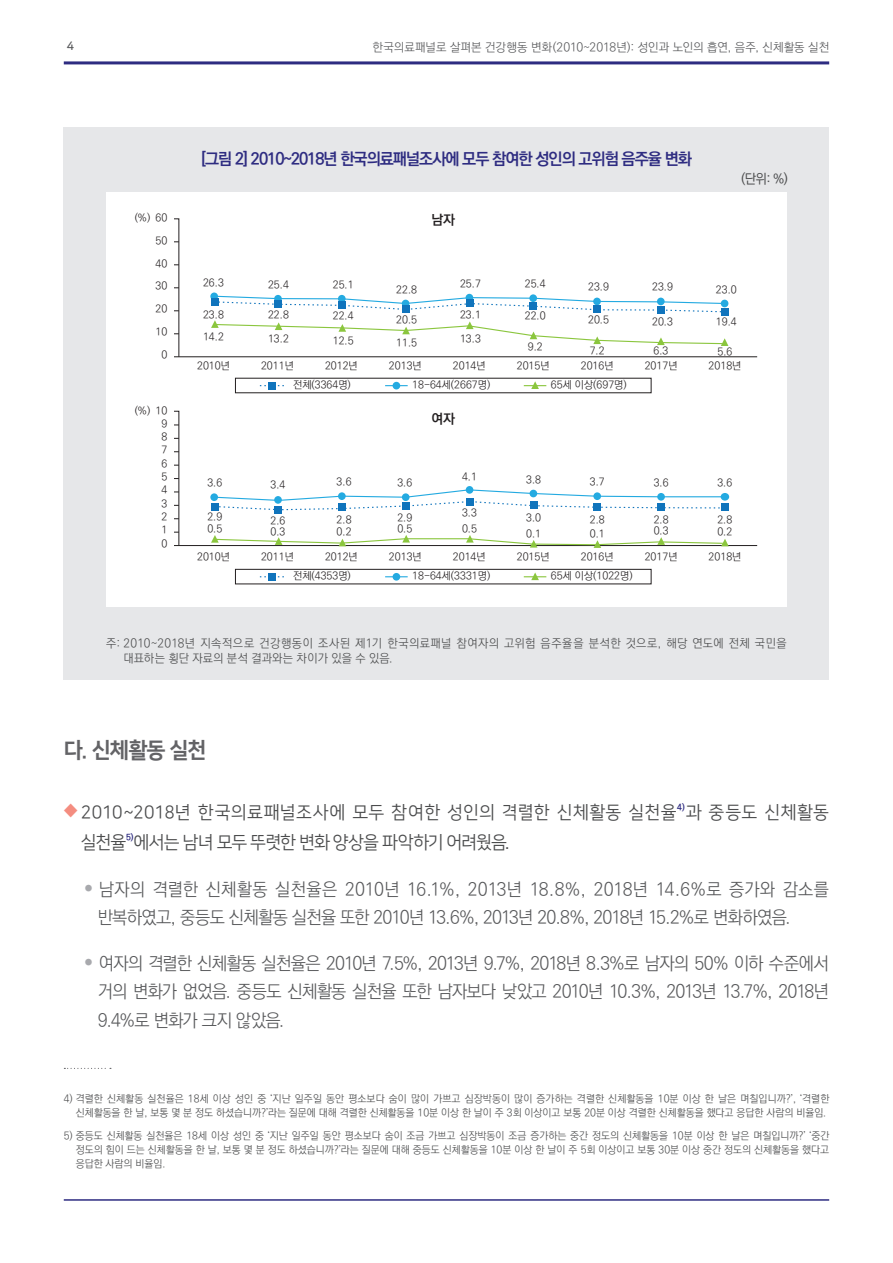
<style>
.page{position:relative;width:893px;height:1263px;background:#fff}
.page>*{position:absolute;margin:0;border:0;box-sizing:border-box;transform-origin:0 0}
.t1{font:21.75px "Nanum Square OTFEB";letter-spacing:-.045em;color:#636366}
.t2{font:300 18px/28.5px "Ko Pub Dotum";letter-spacing:-.035em;color:#57585a}
.t3{font:18px/30px "Nanum Square OTFR";letter-spacing:.01em;color:#4b4c4d}
.t4{font:700 16.5px "Ko Pub Dotum";letter-spacing:-.06em;color:#2e2c81}
.t5{font:500 13.5px "Ko Pub Dotum";color:#4b4c4d}
.t6{font:700 13.5px "Ko Pub Dotum";color:#231f20}
.t7{font:300 12px/15px "Ko Pub World Dotum";letter-spacing:.035em;color:#4b4c4d}
.t8{font:300 12px "Ko Pub World Dotum";letter-spacing:.005em;color:#57585a}
.t9{font:12px "Nanum Square Round OTFB";color:#57585a}
.t10{font:300 10.5px/13.4px "Ko Pub Dotum";color:#231f20}
.t11{font:300 10.5px/14.2px "Ko Pub World Dotum";color:#4b4c4d;text-align:right}
.s1{font-family:"S Core Dream 7";font-weight:800;font-size:14.25px;color:#f48d80}
</style>
<div class="page">
<hr style="left:64px;top:61px;width:765px;height:3px;background:#2e2c81">
<hr style="left:64px;top:1199px;width:765px;height:2px;background:#2e2c81">
<div style="left:64px;top:128px;width:765px;height:552px;background:#e6e7e9"></div>
<div style="left:106px;top:192px;width:681px;height:415px;background:#fff"></div>
<svg style="left:174px;top:218px;width:6px;height:138px"></svg>
<hr style="left:174px;top:356px;width:583px;height:1px;background:#231f20">
<hr style="left:174px;top:545px;width:583px;height:1px;background:#231f20">
<div style="left:210px;top:292px;width:8px;height:8px;background:#24aae1;border-radius:50%"></div>
<div style="left:721px;top:300px;width:7px;height:7px;background:#24aae1;border-radius:50%"></div>
<div style="left:466px;top:294px;width:7px;height:7px;background:#24aae1;border-radius:50%"></div>
<div style="left:211px;top:298px;width:7px;height:8px;background:#1074bc"></div>
<div style="left:657px;top:306px;width:8px;height:8px;background:#1074bc"></div>
<div style="left:721px;top:308px;width:7px;height:8px;background:#1074bc"></div>
<svg style="left:217px;top:295px;width:509px;height:18px"></svg>
<svg style="left:211px;top:320px;width:517px;height:26px"></svg>
<div style="left:393px;top:382px;width:7px;height:7px;background:#24aae1;border-radius:50%"></div>
<svg style="left:385px;top:385px;width:23px;height:1px"></svg>
<div style="left:268px;top:382px;width:7px;height:7px;background:#1074bc"></div>
<svg style="left:524px;top:381px;width:22px;height:8px"></svg>
<div style="left:393px;top:573px;width:7px;height:8px;background:#24aae1;border-radius:50%"></div>
<svg style="left:385px;top:576px;width:23px;height:1px"></svg>
<div style="left:268px;top:573px;width:7px;height:8px;background:#1074bc"></div>
<svg style="left:524px;top:572px;width:22px;height:8px"></svg>
<div style="left:235px;top:569px;width:416px;height:15px;border:1px solid #231f20"></div>
<svg style="left:174px;top:410px;width:6px;height:135px"></svg>
<svg style="left:211px;top:535px;width:518px;height:13px"></svg>
<div style="left:211px;top:503px;width:7px;height:7px;background:#1074bc"></div>
<div style="left:275px;top:506px;width:7px;height:8px;background:#1074bc"></div>
<div style="left:721px;top:503px;width:8px;height:8px;background:#1074bc"></div>
<svg style="left:210px;top:493px;width:8px;height:8px"></svg>
<div style="left:466px;top:486px;width:7px;height:8px;background:#24aae1;border-radius:50%"></div>
<div style="left:721px;top:493px;width:8px;height:8px;background:#24aae1;border-radius:50%"></div>
<svg style="left:213px;top:489px;width:513px;height:22px"></svg>
<svg style="left:64px;top:1068px;width:47px;height:1px"></svg>
<p class="t9" style="left:67px;top:39px;width:9px">4</p>
<p class="t8" style="left:372px;top:39px;width:458px">한국의료패널로 살펴본 건강행동 변화(2010~2018년): 성인과 노인의 흡연, 음주, 신체활동 실천</p>
<p class="t10" style="left:135px;top:212px;width:17px">(%)</p>
<p class="t10" style="left:155px;top:207px;width:13px;line-height:22.8px;text-align:center">60<br>50<br>40<br>30<br>20<br>10<br>0</p>
<p class="t10" style="left:135px;top:404px;width:17px">(%)</p>
<p class="t10" style="left:155px;top:404px;width:13px;text-align:center">10<br>9<br>8<br>7<br>6<br>5<br>4<br>3<br>2<br>1<br>0</p>
<h3 class="t4" style="left:201px;top:151px;width:492px">[그림 2] 2010~2018년 한국의료패널조사에 모두 참여한 성인의 고위험 음주율 변화</h3>
<p class="t10" style="left:203px;top:276px;width:22px">26.3</p>
<p class="t10" style="left:203px;top:304px;width:22px;line-height:22.5px">23.8<br>14.2</p>
<p class="t10" style="left:268px;top:278px;width:22px">25.4</p>
<p class="t10" style="left:268px;top:308px;width:22px">22.8</p>
<p class="t10" style="left:268px;top:332px;width:22px">13.2</p>
<p class="t10" style="left:333px;top:278px;width:22px">25.1</p>
<p class="t10" style="left:333px;top:309px;width:22px">22.4</p>
<p class="t10" style="left:333px;top:334px;width:22px">12.5</p>
<p class="t6" style="left:431px;top:213px;width:25px">남자</p>
<p class="t10" style="left:396px;top:284px;width:22px">22.8</p>
<p class="t10" style="left:396px;top:309px;width:22px;line-height:22.2px">20.5<br>11.5</p>
<p class="t10" style="left:460px;top:277px;width:22px">25.7</p>
<p class="t10" style="left:460px;top:308px;width:22px">23.1</p>
<p class="t10" style="left:460px;top:332px;width:22px">13.3</p>
<p class="t10" style="left:525px;top:277px;width:22px">25.4</p>
<p class="t10" style="left:525px;top:310px;width:22px">22.0</p>
<p class="t10" style="left:528px;top:341px;width:16px">9.2</p>
<p class="t10" style="left:588px;top:281px;width:22px">23.9</p>
<p class="t10" style="left:588px;top:314px;width:22px">20.5</p>
<p class="t10" style="left:590px;top:344px;width:16px">7.2</p>
<p class="t10" style="left:652px;top:281px;width:22px">23.9</p>
<p class="t10" style="left:652px;top:316px;width:22px">20.3</p>
<p class="t10" style="left:653px;top:344px;width:16px">6.3</p>
<p class="t5" style="left:741px;top:172px;width:48px">(단위: %)</p>
<p class="t10" style="left:716px;top:284px;width:22px">23.0</p>
<p class="t10" style="left:716px;top:316px;width:22px">19.4</p>
<p class="t10" style="left:717px;top:345px;width:16px">5.6</p>
<p class="t10" style="left:197px;top:360px;width:34px">2010년</p>
<p class="t10" style="left:261px;top:360px;width:34px">2011년</p>
<p class="t10" style="left:325px;top:360px;width:34px">2012년</p>
<p class="t10" style="left:389px;top:360px;width:34px">2013년</p>
<p class="t10" style="left:453px;top:360px;width:34px">2014년</p>
<p class="t10" style="left:517px;top:360px;width:34px">2015년</p>
<p class="t10" style="left:581px;top:360px;width:34px">2016년</p>
<p class="t10" style="left:645px;top:360px;width:34px">2017년</p>
<p class="t10" style="left:709px;top:360px;width:34px">2018년</p>
<p class="t10" style="left:293px;top:379px;width:59px">전체(3364명)</p>
<p class="t10" style="left:412px;top:379px;width:80px">18-64세(2667명)</p>
<p class="t10" style="left:551px;top:379px;width:77px">65세 이상(697명)</p>
<p class="t10" style="left:207px;top:477px;width:16px">3.6</p>
<p class="t10" style="left:207px;top:511px;width:16px;line-height:11.7px">2.9<br>0.5</p>
<p class="t10" style="left:271px;top:478px;width:16px">3.4</p>
<p class="t10" style="left:271px;top:516px;width:16px;line-height:11.2px">2.6<br>0.3</p>
<p class="t10" style="left:337px;top:475px;width:16px">3.6</p>
<p class="t10" style="left:337px;top:513px;width:16px;line-height:12.6px">2.8<br>0.2</p>
<p class="t10" style="left:397px;top:477px;width:16px">3.6</p>
<p class="t10" style="left:397px;top:513px;width:16px;line-height:10.5px">2.9<br>0.5</p>
<p class="t6" style="left:431px;top:412px;width:25px">여자</p>
<p class="t10" style="left:462px;top:471px;width:16px">4.1</p>
<p class="t10" style="left:462px;top:505px;width:16px;line-height:15.6px">3.3<br>0.5</p>
<p class="t10" style="left:526px;top:474px;width:16px">3.8</p>
<p class="t10" style="left:526px;top:510px;width:16px;line-height:16.2px">3.0<br>0.1</p>
<p class="t10" style="left:590px;top:475px;width:16px">3.7</p>
<p class="t10" style="left:590px;top:513px;width:16px">2.8</p>
<p class="t10" style="left:590px;top:527px;width:16px">0.1</p>
<p class="t10" style="left:654px;top:477px;width:16px">3.6</p>
<p class="t10" style="left:654px;top:514px;width:16px;line-height:11.7px">2.8<br>0.3</p>
<p class="t10" style="left:717px;top:477px;width:16px">3.6</p>
<p class="t10" style="left:717px;top:514px;width:16px;line-height:12.3px">2.8<br>0.2</p>
<p class="t10" style="left:197px;top:551px;width:34px">2010년</p>
<p class="t10" style="left:261px;top:551px;width:34px">2011년</p>
<p class="t10" style="left:325px;top:551px;width:34px">2012년</p>
<p class="t10" style="left:389px;top:551px;width:34px">2013년</p>
<p class="t10" style="left:453px;top:551px;width:34px">2014년</p>
<p class="t10" style="left:517px;top:551px;width:34px">2015년</p>
<p class="t10" style="left:581px;top:551px;width:34px">2016년</p>
<p class="t10" style="left:645px;top:551px;width:34px">2017년</p>
<p class="t10" style="left:709px;top:551px;width:34px">2018년</p>
<p class="t10" style="left:293px;top:570px;width:59px">전체(4353명)</p>
<p class="t10" style="left:412px;top:570px;width:80px">18-64세(3331명)</p>
<p class="t10" style="left:551px;top:570px;width:83px">65세 이상(1022명)</p>
<p class="t7" style="left:124px;top:637px;width:665px;text-indent:-17px">주: 2010~2018년 지속적으로 건강행동이 조사된 제1기 한국의료패널 참여자의 고위험 음주율을 분석한 것으로, 해당 연도에 전체 국민을 대표하는 횡단 자료의 분석 결과와는 차이가 있을 수 있음.</p>
<h1 class="t1" style="left:64px;top:738px;width:144px">다. 신체활동 실천</h1>
<h2 class="t3" style="left:81px;top:797px;width:750px;text-indent:-17px"><span class="s1">◆</span> 2010~2018년 한국의료패널조사에 모두 참여한 성인의 격렬한 신체활동 실천율<sup>4)</sup>과 중등도 신체활동 실천율<sup>5)</sup>에서는 남녀 모두 뚜렷한 변화 양상을 파악하기 어려웠음.</h2>
<h2 class="t2" style="left:98px;top:876px;width:733px;text-indent:-13px"><sup>●</sup> 남자의 격렬한 신체활동 실천율은 2010년 16.1%, 2013년 18.8%, 2018년 14.6%로 증가와 감소를 반복하였고, 중등도 신체활동 실천율 또한 2010년 13.6%, 2013년 20.8%, 2018년 15.2%로 변화하였음.</h2>
<h2 class="t2" style="left:98px;top:950px;width:733px;text-align:justify;text-indent:-13px"><sup>●</sup> 여자의 격렬한 신체활동 실천율은 2010년 7.5%, 2013년 9.7%, 2018년 8.3%로 남자의 50% 이하 수준에서 거의 변화가 없었음. 중등도 신체활동 실천율 또한 남자보다 낮았고 2010년 10.3%, 2013년 13.7%, 2018년 9.4%로 변화가 크지 않았음.</h2>
<p class="t11" style="left:64px;top:1092px;width:767px">4) 격렬한 신체활동 실천율은 18세 이상 성인 중 ‘지난 일주일 동안 평소보다 숨이 많이 가쁘고 심장박동이 많이 증가하는 격렬한 신체활동을 10분 이상 한 날은 며칠입니까?’, ‘격렬한 신체활동을 한 날, 보통 몇 분 정도 하셨습니까?’라는 질문에 대해 격렬한 신체활동을 10분 이상 한 날이 주 3회 이상이고 보통 20분 이상 격렬한 신체활동을 했다고 응답한 사람의 비율임.</p>
<p class="t11" style="left:76px;top:1129px;width:755px;text-align:justify;text-indent:-12px">5) 중등도 신체활동 실천율은 18세 이상 성인 중 ‘지난 일주일 동안 평소보다 숨이 조금 가쁘고 심장박동이 조금 증가하는 중간 정도의 신체활동을 10분 이상 한 날은 며칠입니까?’ ‘중간 정도의 힘이 드는 신체활동을 한 날, 보통 몇 분 정도 하셨습니까?’라는 질문에 대해 중등도 신체활동을 10분 이상 한 날이 주 5회 이상이고 보통 30분 이상 중간 정도의 신체활동을 했다고 응답한 사람의 비율임.</p>
</div>
